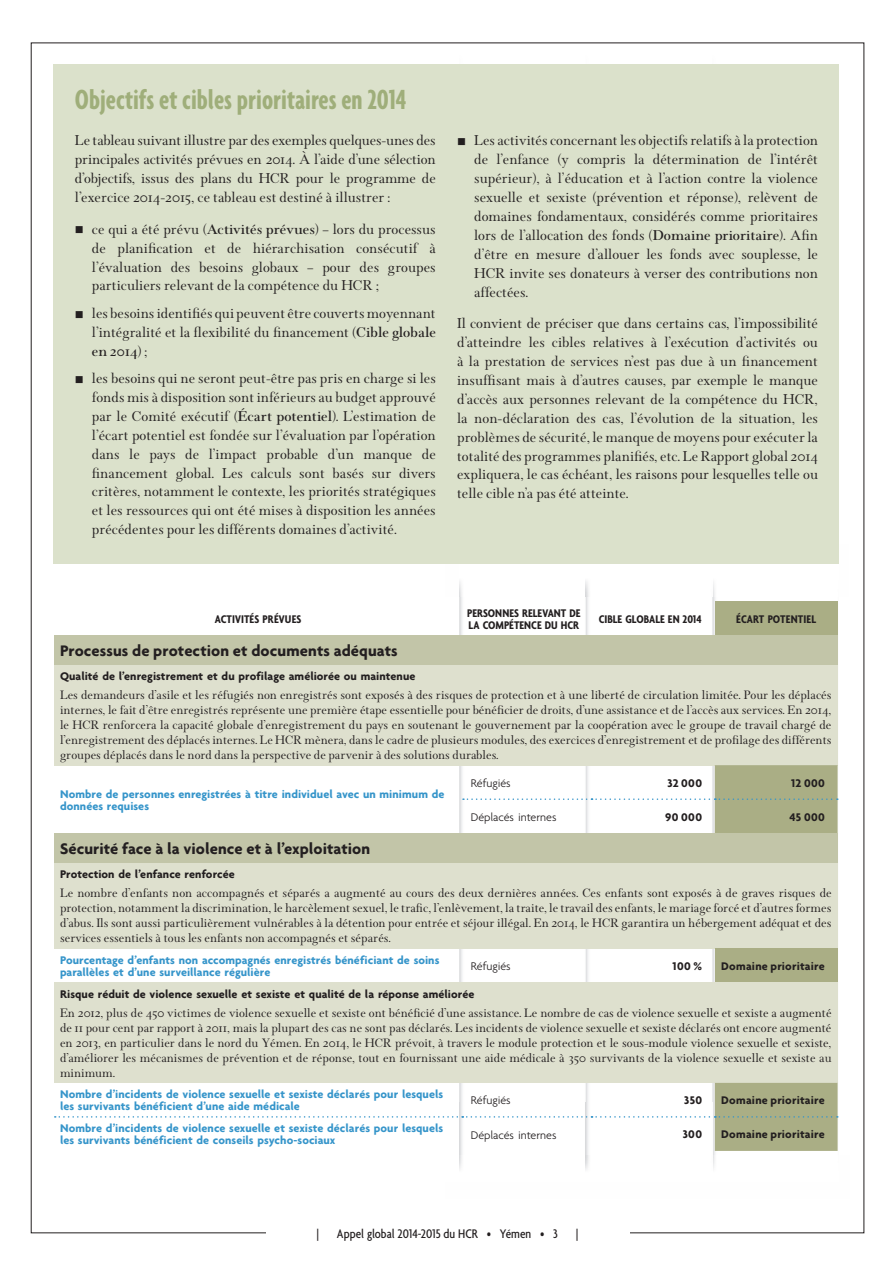
<style>
.page{position:relative;width:893px;height:1263px;background:#fff}
.page>*{position:absolute;margin:0;border:0;box-sizing:border-box;transform-origin:0 0}
.t1{font:700 extra-condensed 30px "Agenda";color:#9fae7a}
.t2{font:700 16.5px "Agenda";letter-spacing:.005em;color:#231f20}
.t3{font:15.75px/18.9px "Wessex";color:#231f20;text-align:justify}
.t4{font:13.5px/15px "Wessex";color:#231f20;text-align:justify}
.t5{font:500 condensed 13.5px "Agenda";letter-spacing:-.005em;color:#231f20}
.t6{font:700 12px/12px "Agenda";letter-spacing:.005em;color:#3695ca}
.t7{font:700 12px "Agenda";letter-spacing:.005em;color:#231f20}
.t8{font:700 condensed 12px/12px "Agenda";letter-spacing:.005em;color:#231f20}
.t9{font:300 12px "Agenda";color:#231f20}
.s1{font-weight:600}
</style>
<div class="page">
<div style="left:715px;top:601px;width:123px;height:34px;background:#aaae85"></div>
<div style="left:54px;top:635px;width:784px;height:30px;background:#c2c5a8"></div>
<div style="left:54px;top:665px;width:784px;height:100px;background:#dee0ce"></div>
<svg style="left:463px;top:765px;width:375px;height:68px"></svg>
<div style="left:54px;top:833px;width:784px;height:30px;background:#c2c5a8"></div>
<div style="left:54px;top:863px;width:784px;height:85px;background:#dee0ce"></div>
<div style="left:715px;top:948px;width:123px;height:34px;background:#aaae85"></div>
<div style="left:54px;top:982px;width:784px;height:101px;background:#dee0ce"></div>
<svg style="left:55px;top:1083px;width:784px;height:87px"></svg>
<img style="left:459px;top:581px;width:256px;height:16px">
<img style="left:586px;top:545px;width:1px;height:52px">
<div style="left:54px;top:64px;width:785px;height:500px;background:#dbe1cb"></div>
<h1 class="t1" style="left:75px;top:83px;width:333px">Objectifs et cibles prioritaires en 2014</h1>
<p class="t3" style="left:75px;top:131px;width:362px">Le tableau suivant illustre par des exemples quelques-unes des principales activités prévues en 2014. À l’aide d’une sélection d’objectifs, issus des plans du HCR pour le programme de l’exercice 2014-2015, ce tableau est destiné à illustrer :</p>
<p class="t3" style="left:92px;top:220px;width:345px;text-indent:-17px">■ ce qui a été prévu (<span class="s1">Activités prévues</span>) – lors du processus de planification et de hiérarchisation consécutif à l’évaluation des besoins globaux – pour des groupes particuliers relevant de la compétence du HCR ;</p>
<p class="t3" style="left:92px;top:304px;width:345px;text-indent:-17px">■ les besoins identifiés qui peuvent être couverts moyennant l’intégralité et la flexibilité du financement (<span class="s1">Cible globale en 2014</span>) ;</p>
<p class="t3" style="left:92px;top:369px;width:345px;text-indent:-17px">■ les besoins qui ne seront peut-être pas pris en charge si les fonds mis à disposition sont inférieurs au budget approuvé par le Comité exécutif (<span class="s1">Écart potentiel</span>). L’estimation de l’écart potentiel est fondée sur l’évaluation par l’opération dans le pays de l’impact probable d’un manque de financement global. Les calculs sont basés sur divers critères, notamment le contexte, les priorités stratégiques et les ressources qui ont été mises à disposition les années précédentes pour les différents domaines d’activité.</p>
<p class="t3" style="left:474px;top:131px;width:345px;text-indent:-17px">■ Les activités concernant les objectifs relatifs à la protection de l’enfance (y compris la détermination de l’intérêt supérieur), à l’éducation et à l’action contre la violence sexuelle et sexiste (prévention et réponse), relèvent de domaines fondamentaux, considérés comme prioritaires lors de l’allocation des fonds (<span class="s1">Domaine prioritaire</span>). Afin d’être en mesure d’allouer les fonds avec souplesse, le HCR invite ses donateurs à verser des contributions non affectées.</p>
<p class="t3" style="left:457px;top:314px;width:362px">Il convient de préciser que dans certains cas, l’impossibilité d’atteindre les cibles relatives à l’exécution d’activités ou à la prestation de services n’est pas due à un financement insuffisant mais à d’autres causes, par exemple le manque d’accès aux personnes relevant de la compétence du HCR, la non-déclaration des cas, l’évolution de la situation, les problèmes de sécurité, le manque de moyens pour exécuter la totalité des programmes planifiés, etc. Le Rapport global 2014 expliquera, le cas échéant, les raisons pour lesquelles telle ou telle cible n’a pas été atteinte.</p>
<p class="t8" style="left:215px;top:612px;width:88px">ACTIVITÉS PRÉVUES</p>
<p class="t8" style="left:467px;top:606px;width:115px">PERSONNES RELEVANT DE<br>LA COMPÉTENCE DU HCR</p>
<p class="t8" style="left:599px;top:612px;width:104px">CIBLE GLOBALE EN 2014</p>
<p class="t8" style="left:736px;top:612px;width:81px">ÉCART POTENTIEL</p>
<p class="t2" style="left:60px;top:641px;width:339px">Processus de protection et documents adéquats</p>
<p class="t7" style="left:60px;top:669px;width:357px">Qualité de l’enregistrement et du profilage améliorée ou maintenue</p>
<p class="t4" style="left:60px;top:688px;width:773px">Les demandeurs d’asile et les réfugiés non enregistrés sont exposés à des risques de protection et à une liberté de circulation limitée. Pour les déplacés internes, le fait d’être enregistrés représente une première étape essentielle pour bénéficier de droits, d’une assistance et de l’accès aux services. En 2014, le HCR renforcera la capacité globale d’enregistrement du pays en soutenant le gouvernement par la coopération avec le groupe de travail chargé de l’enregistrement des déplacés internes. Le HCR mènera, dans le cadre de plusieurs modules, des exercices d’enregistrement et de profilage des différents groupes déplacés dans le nord dans la perspective de parvenir à des solutions durables.</p>
<p class="t6" style="left:60px;top:788px;width:386px">Nombre de personnes enregistrées à titre individuel avec un minimum de données requises</p>
<p class="t9" style="left:471px;top:776px;width:41px">Réfugiés</p>
<p class="t7" style="left:667px;top:775px;width:36px">32 000</p>
<p class="t7" style="left:791px;top:775px;width:35px">12 000</p>
<p class="t9" style="left:471px;top:810px;width:87px">Déplacés internes</p>
<p class="t7" style="left:665px;top:809px;width:38px">90 000</p>
<p class="t7" style="left:789px;top:809px;width:37px">45 000</p>
<p class="t2" style="left:60px;top:839px;width:312px">Sécurité face à la violence et à l’exploitation</p>
<p class="t7" style="left:60px;top:867px;width:176px">Protection de l’enfance renforcée</p>
<p class="t4" style="left:60px;top:886px;width:773px">Le nombre d’enfants non accompagnés et séparés a augmenté au cours des deux dernières années. Ces enfants sont exposés à de graves risques de protection, notamment la discrimination, le harcèlement sexuel, le trafic, l’enlèvement, la traite, le travail des enfants, le mariage forcé et d’autres formes d’abus. Ils sont aussi particulièrement vulnérables à la détention pour entrée et séjour illégal. En 2014, le HCR garantira un hébergement adéquat et des services essentiels à tous les enfants non accompagnés et séparés.</p>
<p class="t6" style="left:60px;top:954px;width:381px">Pourcentage d’enfants non accompagnés enregistrés bénéficiant de soins parallèles et d’une surveillance régulière</p>
<p class="t9" style="left:471px;top:959px;width:41px">Réfugiés</p>
<p class="t7" style="left:673px;top:959px;width:31px">100 %</p>
<p class="t7" style="left:721px;top:959px;width:105px">Domaine prioritaire</p>
<p class="t7" style="left:60px;top:986px;width:416px">Risque réduit de violence sexuelle et sexiste et qualité de la réponse améliorée</p>
<p class="t4" style="left:60px;top:1005px;width:773px">En 2012, plus de 450 victimes de violence sexuelle et sexiste ont bénéficié d’une assistance. Le nombre de cas de violence sexuelle et sexiste a augmenté de 11 pour cent par rapport à 2011, mais la plupart des cas ne sont pas déclarés. Les incidents de violence sexuelle et sexiste déclarés ont encore augmenté en 2013, en particulier dans le nord du Yémen. En 2014, le HCR prévoit, à travers le module protection et le sous-module violence sexuelle et sexiste, d’améliorer les mécanismes de prévention et de réponse, tout en fournissant une aide médicale à 350 survivants de la violence sexuelle et sexiste au minimum.</p>
<p class="t6" style="left:60px;top:1088px;width:385px">Nombre d’incidents de violence sexuelle et sexiste déclarés pour lesquels les survivants bénéficient d’une aide médicale</p>
<p class="t9" style="left:471px;top:1093px;width:41px">Réfugiés</p>
<p class="t7" style="left:684px;top:1093px;width:19px">350</p>
<p class="t7" style="left:721px;top:1093px;width:105px">Domaine prioritaire</p>
<p class="t6" style="left:60px;top:1122px;width:385px">Nombre d’incidents de violence sexuelle et sexiste déclarés pour lesquels les survivants bénéficient de conseils psycho-sociaux</p>
<p class="t9" style="left:471px;top:1127px;width:87px">Déplacés internes</p>
<p class="t7" style="left:683px;top:1127px;width:21px">300</p>
<p class="t7" style="left:721px;top:1127px;width:105px">Domaine prioritaire</p>
<p class="t5" style="left:316px;top:1225px;width:4px">|</p>
<p class="t5" style="left:337px;top:1225px;width:222px">Appel global 2014-2015 du HCR • Yémen • 3</p>
<p class="t5" style="left:576px;top:1225px;width:4px">|</p>
</div>
